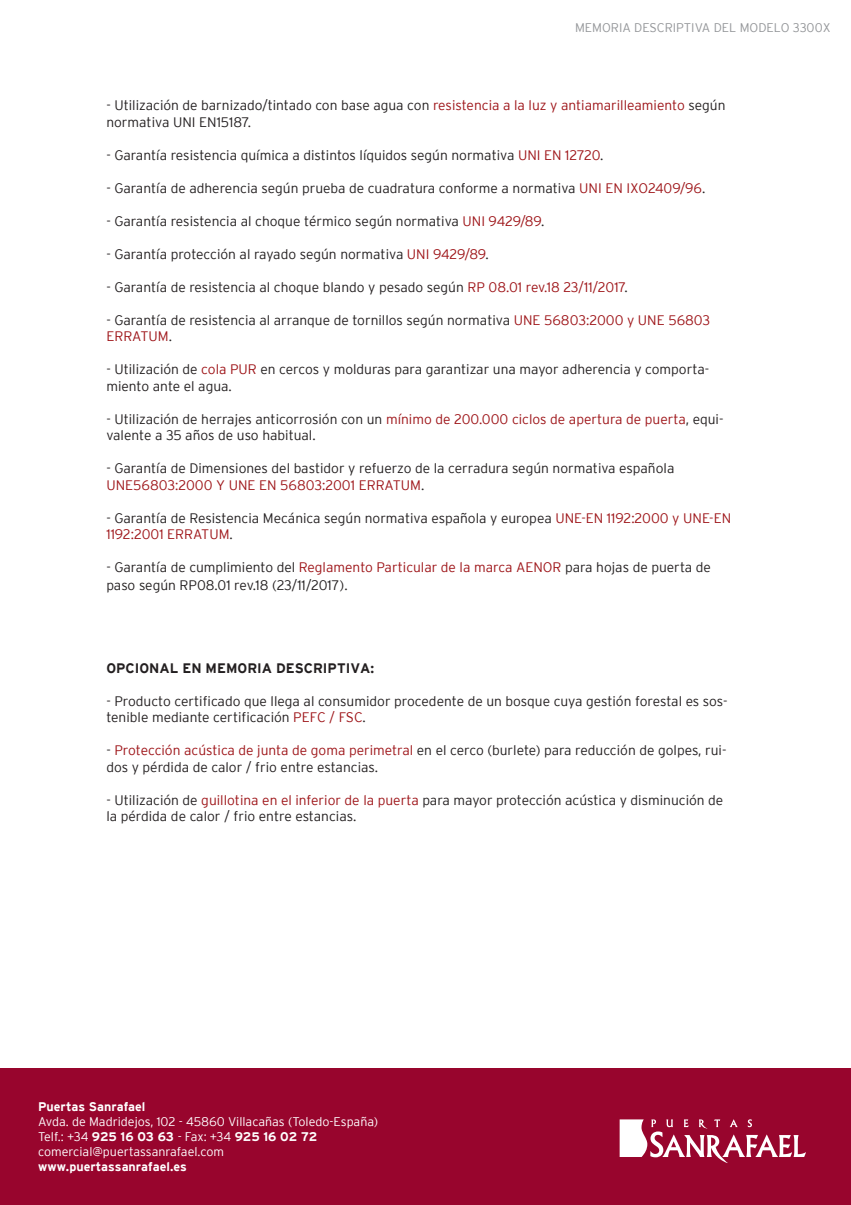
<style>
.page{position:relative;width:851px;height:1205px;background:#fff}
.page>*{position:absolute;margin:0;border:0;box-sizing:border-box;transform-origin:0 0}
.t1{font:300 13.75px/16.5px "Interstate";color:#231f20}
.t2{font:700 13.75px "Interstate";color:#231f20}
.t3{font:300 12.5px/15px "Interstate";color:#fff}
.t4{font:700 12.5px "Interstate";color:#fff}
.t5{font:300 12.5px "Interstate";color:#939598}
.s1{color:#9e1519}
.s2{font-weight:700}
</style>
<div class="page">
<div style="left:0;top:1068px;width:850px;height:137px;background:#98052d"></div>
<svg style="left:619px;top:1119px;width:186px;height:44px"></svg>
<p class="t5" style="left:575px;top:20px;width:19px">Memoria</p>
<p class="t5" style="left:634px;top:20px;width:8px">descriptiva</p>
<p class="t5" style="left:713px;top:20px;width:8px">del</p>
<p class="t5" style="left:739px;top:20px;width:9px">modelo</p>
<p class="t5" style="left:792px;top:20px;width:39px">3300X</p>
<p class="t1" style="left:106px;top:97px;width:620px">- Utilización de barnizado/tintado con base agua con <span class="s1">resistencia a la luz y antiamarilleamiento</span> según normativa UNI EN15187.</p>
<p class="t1" style="left:106px;top:146px;width:498px">- Garantía resistencia química a distintos líquidos según normativa <span class="s1">UNI EN 12720</span>.</p>
<p class="t1" style="left:106px;top:179px;width:600px">- Garantía de adherencia según prueba de cuadratura conforme a normativa <span class="s1">UNI EN IXO2409/96</span>.</p>
<p class="t1" style="left:106px;top:212px;width:439px">- Garantía resistencia al choque térmico según normativa <span class="s1">UNI 9429/89</span>.</p>
<p class="t1" style="left:106px;top:245px;width:384px">- Garantía protección al rayado según normativa <span class="s1">UNI 9429/89</span>.</p>
<p class="t1" style="left:106px;top:278px;width:523px">- Garantía de resistencia al choque blando y pesado según <span class="s1">RP 08.01 rev.18 23/11/2017</span>.</p>
<p class="t1" style="left:106px;top:311px;width:605px">- Garantía de resistencia al arranque de tornillos según normativa <span class="s1">UNE 56803:2000 y UNE 56803<br>ERRATUM</span>.</p>
<p class="t1" style="left:106px;top:361px;width:604px">- Utilización de <span class="s1">cola PUR</span> en cercos y molduras para garantizar una mayor adherencia y comporta&shy;miento ante el agua.</p>
<p class="t1" style="left:106px;top:410px;width:618px">- Utilización de herrajes anticorrosión con un <span class="s1">mínimo de 200.000 ciclos de apertura de puerta</span>, equi&shy;valente a 35 años de uso habitual.</p>
<p class="t1" style="left:106px;top:460px;width:569px">- Garantía de Dimensiones del bastidor y refuerzo de la cerradura según normativa española<br><span class="s1">UNE56803:2000 Y UNE EN 56803:2001 ERRATUM</span>.</p>
<p class="t1" style="left:106px;top:509px;width:626px">- Garantía de Resistencia Mecánica según normativa española y europea <span class="s1">UNE-EN 1192:2000 y UNE-EN<br>1192:2001 ERRATUM</span>.</p>
<p class="t1" style="left:106px;top:558px;width:606px;line-height:18px">- Garantía de cumplimiento del <span class="s1">Reglamento Particular de la marca AENOR</span> para hojas de puerta de paso según RP08.01 rev.18 (23/11/2017).</p>
<p class="t2" style="left:106px;top:660px;width:20px">Opcional</p>
<p class="t2" style="left:182px;top:660px;width:34px">en memoria</p>
<p class="t2" style="left:276px;top:660px;width:10px">descriptiva</p>
<p class="t2" style="left:370px;top:660px;width:5px">:</p>
<p class="t1" style="left:106px;top:692px;width:622px">- Producto certificado que llega al consumidor procedente de un bosque cuya gestión forestal es sos&shy;tenible mediante certificación <span class="s1">PEFC / FSC</span>.</p>
<p class="t1" style="left:106px;top:742px;width:621px">- <span class="s1">Protección acústica de junta de goma perimetral</span> en el cerco (burlete) para reducción de golpes, rui&shy;dos y pérdida de calor / frio entre estancias.</p>
<p class="t1" style="left:106px;top:791px;width:618px">- Utilización de <span class="s1">guillotina en el inferior de la puerta</span> para mayor protección acústica y disminución de la pérdida de calor / frio entre estancias.</p>
<p class="t4" style="left:38px;top:1099px;width:109px">Puertas Sanrafael</p>
<p class="t3" style="left:38px;top:1114px;width:341px">Avda. de Madridejos, 102 - 45860 Villacañas (Toledo-España)<br>Telf.: +34 <span class="s2">925 16 03 63</span> - Fax: +34 <span class="s2">925 16 02 72 </span>comercial@puertassanrafael.com</p>
<p class="t4" style="left:38px;top:1159px;width:150px">www.puertassanrafael.es</p>
</div>
